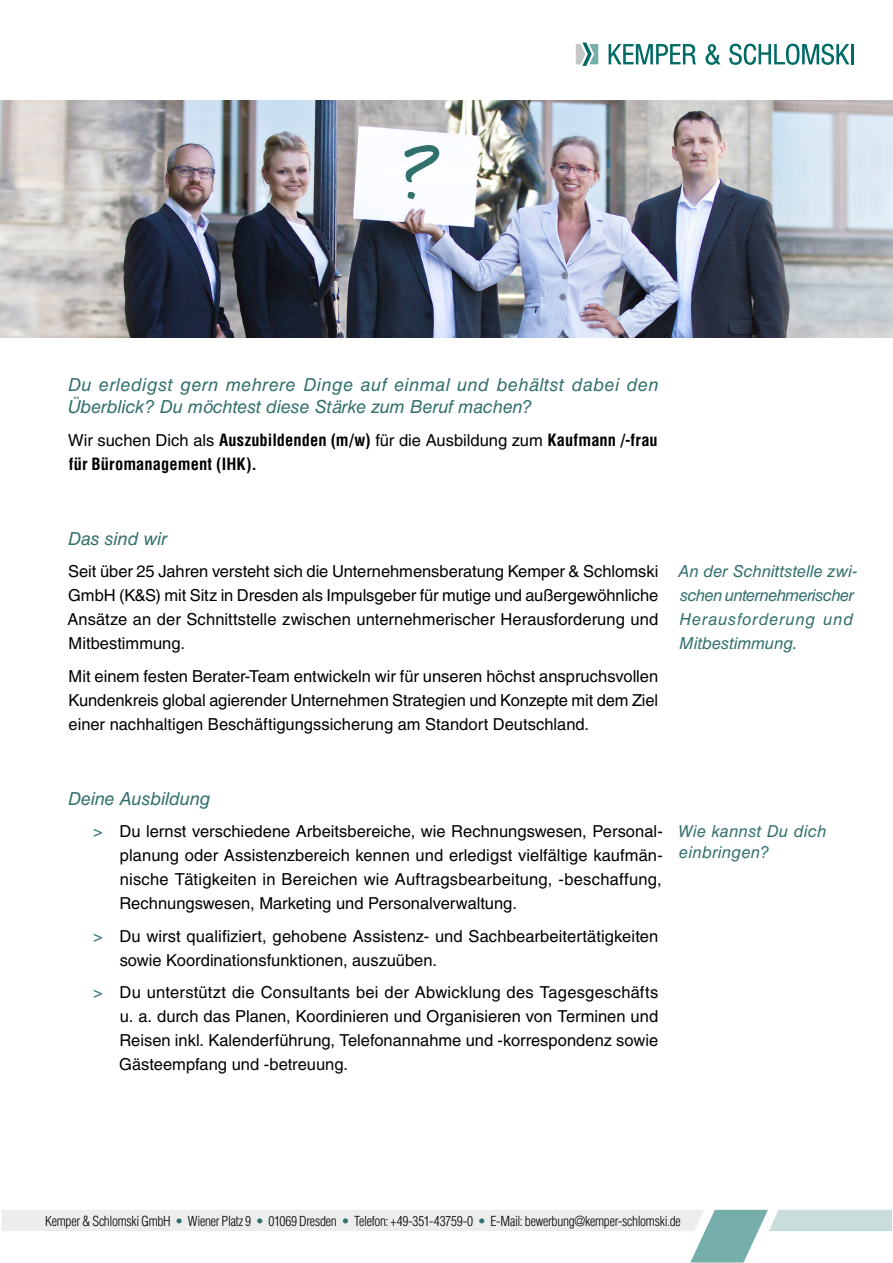
<style>
.page{position:relative;width:893px;height:1263px;background:#fff}
.page>*{position:absolute;margin:0;border:0;box-sizing:border-box;transform-origin:0 0}
.t1{font:700 65.25px "Daniel";color:#32706d}
.t2{font:italic 18px/21.6px "Helvetica LT Std";letter-spacing:.005em;color:#32706d}
.t3{font:16.5px/24px "Helvetica LT Std";color:#000;text-align:justify}
.t4{font:italic 16.5px/24px "Helvetica LT Std";letter-spacing:.005em;color:#32706d}
.t5{font:700 condensed 16.5px/24px "Helvetica LT Std";letter-spacing:.005em;color:#000}
.t6{font:300 condensed 13.5px "Helvetica LT Std";letter-spacing:-.02em;color:#000}
.s1{font-weight:400;font-stretch:normal}
.s2{color:#32706d}
</style>
<div class="page">
<svg style="left:2px;top:1210px;width:890px;height:52px"></svg>
<img style="left:0;top:100px;width:893px;height:238px">
<svg style="left:609px;top:44px;width:87px;height:20px"></svg>
<svg style="left:706px;top:44px;width:15px;height:21px"></svg>
<svg style="left:729px;top:44px;width:120px;height:21px"></svg>
<hr style="left:851px;top:44px;width:3px;height:20px;background:#006b66">
<svg style="left:576px;top:43px;width:22px;height:23px"></svg>
<h1 class="t1" style="left:401px;top:138px;width:37px">?</h1>
<p class="t2" style="left:67px;top:374px;width:593px">Du erledigst gern mehrere Dinge auf einmal und behältst dabei den<br>Überblick? Du möchtest diese Stärke zum Beruf machen?</p>
<p class="t5" style="left:68px;top:427px;width:591px"><span class="s1">Wir suchen Dich als</span> Auszubildenden (m/w) <span class="s1">für die Ausbildung zum</span> Kaufmann /-frau für Büromanagement (IHK).</p>
<p class="t2" style="left:68px;top:528px;width:101px">Das sind wir</p>
<p class="t3" style="left:67px;top:559px;width:592px">Seit über 25 Jahren versteht sich die Unternehmensberatung Kemper &amp; Schlomski GmbH (K&amp;S) mit Sitz in Dresden als Impulsgeber für mutige und außergewöhnliche Ansätze an der Schnittstelle zwischen unternehmerischer Herausforderung und Mitbestimmung.</p>
<p class="t3" style="left:69px;top:664px;width:591px">Mit einem festen Berater-Team entwickeln wir für unseren höchst anspruchsvollen Kundenkreis global agierender Unternehmen Strategien und Konzepte mit dem Ziel einer nachhaltigen Beschäftigungssicherung am Standort Deutschland.</p>
<p class="t4" style="left:678px;top:559px;width:181px">An der Schnittstelle zwi&shy;schen unternehmerischer<br>Herausforderung und<br>Mitbestimmung.</p>
<p class="t2" style="left:68px;top:787px;width:144px">Deine Ausbildung</p>
<p class="t3" style="left:119px;top:819px;width:545px;text-indent:-26px"><span class="s2">&gt;</span> Du lernst verschiedene Arbeitsbereiche, wie Rechnungswesen, Personal&shy;planung oder Assistenzbereich kennen und erledigst vielfältige kaufmän&shy;nische Tätigkeiten in Bereichen wie Auftragsbearbeitung, -beschaffung, Rechnungswesen, Marketing und Personalverwaltung.</p>
<p class="t3" style="left:120px;top:924px;width:540px;text-indent:-26px"><span class="s2">&gt;</span> Du wirst qualifiziert, gehobene Assistenz- und Sachbearbeitertätigkeiten sowie Koordinationsfunktionen, auszuüben.</p>
<p class="t3" style="left:119px;top:980px;width:541px;text-indent:-26px"><span class="s2">&gt;</span> Du unterstützt die Consultants bei der Abwicklung des Tagesgeschäfts u. a. durch das Planen, Koordinieren und Organisieren von Terminen und Reisen inkl. Kalenderführung, Telefonannahme und -korrespondenz sowie Gästeempfang und -betreuung.</p>
<p class="t4" style="left:678px;top:821px;width:150px;line-height:21px">Wie kannst Du dich einbringen?</p>
<p class="t6" style="left:45px;top:1212px;width:637px">Kemper &amp; Schlomski GmbH <span class="s2">•</span> Wiener Platz 9 <span class="s2">•</span> 01069 Dresden <span class="s2">•</span> Telefon: +49-351-43759-0 <span class="s2">•</span> E-Mail: bewerbung@kemper-schlomski.de</p>
</div>
